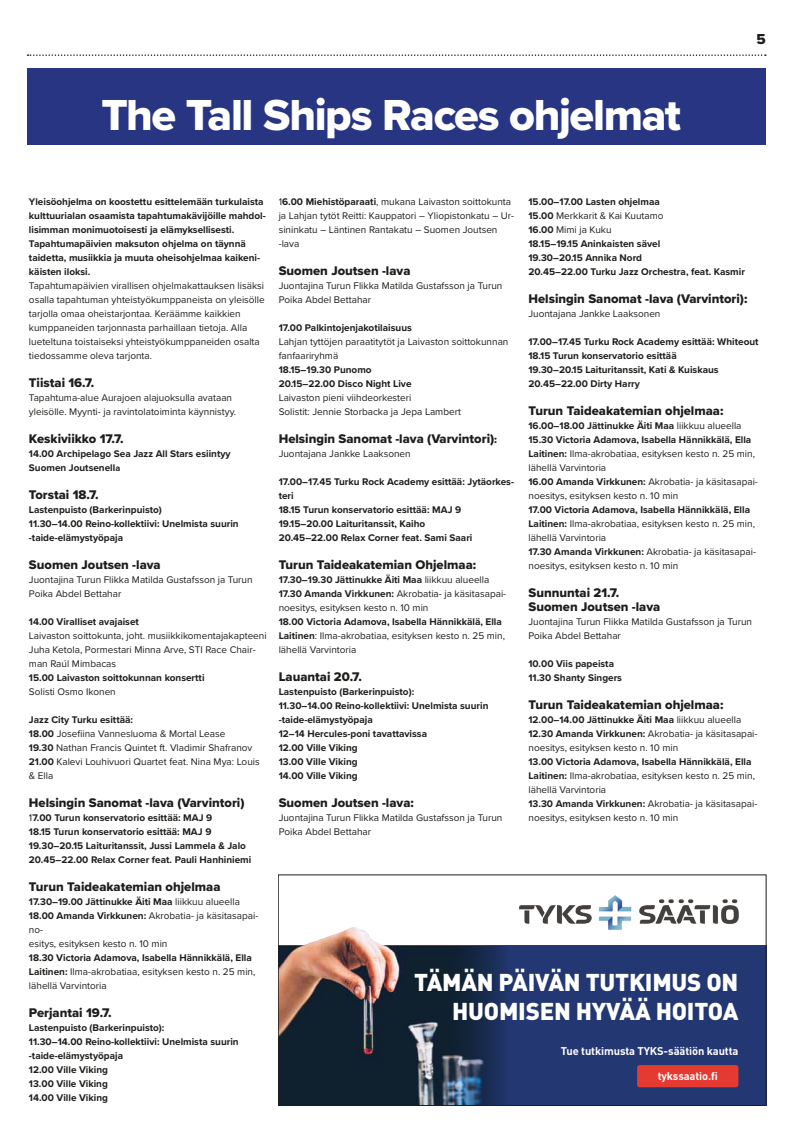
<style>
.page{position:relative;width:794px;height:1134px;background:#fff}
.page>*{position:absolute;margin:0;border:0;box-sizing:border-box;transform-origin:0 0}
.t1{font:45px "Proxima Nova Extrabld";letter-spacing:-.03em;color:#fff}
.t2{font:900 24.1px/28.9px "DIN Pro";letter-spacing:-.01em;color:#fff;text-align:right}
.t3{font:15px "Proxima Nova Extrabld";color:#1d1d1b}
.t4{font:13px/14px "Proxima Nova Extrabld";color:#1d1d1b}
.t5{font:700 11.1px "DIN Pro";letter-spacing:-.01em;color:#fff}
.t6{font:10px/14px "Proxima Nova";color:#1d1d1b}
.t7{font:700 10px/14px "Proxima Nova";color:#1d1d1b}
.s1{font-size:9px}
.s2{font-weight:700}
.s3{font-weight:400}
.s4{font-size:11px}
</style>
<div class="page">
<svg style="left:28px;top:54px;width:738px;height:2px"></svg>
<div style="left:278px;top:945px;width:488px;height:161px;background:#233772"></div>
<img style="left:280px;top:927px;width:224px;height:177px">
<img style="left:519px;top:895px;width:220px;height:35px">
<div style="left:637px;top:1065px;width:101px;height:22px;background:#e53a31;border-radius:3px"></div>
<div style="left:278px;top:875px;width:488px;height:231px;border:1px solid #1d1d1b"></div>
<div style="left:28px;top:68px;width:738px;height:77px;background:#283583"></div>
<h1 class="t1" style="left:102px;top:81px;width:581px">The Tall Ships Races ohjelmat</h1>
<h3 class="t3" style="left:756px;top:28px;width:11px">5</h3>
<p class="t7" style="left:29px;top:194px;width:238px">Yleisöohjelma on koostettu esittelemään turkulaista kulttuurialan osaamista tapahtumakävijöille mahdol&shy;lisimman monimuotoisesti ja elämyksellisesti.<br>Tapahtumapäivien maksuton ohjelma on täynnä taidetta, musiikkia ja muuta oheisohjelmaa kaikeni&shy;käisten iloksi.</p>
<p class="t6" style="left:29px;top:278px;width:237px">Tapahtumapäivien virallisen ohjelmakattauksen lisäksi osalla tapahtuman yhteistyökumppaneista on yleisölle tarjolla omaa oheistarjontaa. Keräämme kaikkien kumppaneiden tarjonnasta parhaillaan tietoja. Alla lueteltuna toistaiseksi yhteistyökumppaneiden osalta tiedossamme oleva tarjonta.</p>
<h3 class="t4" style="left:29px;top:375px;width:67px">Tiistai 16.7.</h3>
<p class="t6" style="left:29px;top:390px;width:209px">Tapahtuma-alue Aurajoen alajuoksulla avataan yleisölle. Myynti- ja ravintolatoiminta käynnistyy.</p>
<h3 class="t4" style="left:29px;top:431px;width:96px">Keskiviikko 17.7.</h3>
<p class="t7" style="left:29px;top:446px;width:203px">14.00 Archipelago Sea Jazz All Stars esiintyy<br>Suomen Joutsenell<span class="s1">a</span></p>
<h3 class="t4" style="left:29px;top:487px;width:71px">Torstai 18.7.</h3>
<p class="t7" style="left:29px;top:502px;width:211px">Lastenpuisto (Barkerinpuisto)<br>11.30–14.00 Reino-kollektiivi: Unelmista suurin -taide-elämystyöpaja</p>
<h3 class="t4" style="left:29px;top:557px;width:133px">Suomen Joutsen -lava</h3>
<p class="t6" style="left:29px;top:572px;width:225px">Juontajina Turun Flikka Matilda Gustafsson ja Turun<br>Poika Abdel Bettahar</p>
<p class="t7" style="left:29px;top:614px;width:111px">14.00 Viralliset avajaiset</p>
<p class="t6" style="left:29px;top:628px;width:239px">Laivaston soittokunta, joht. musiikkikomentajakapteeni<br>Juha Ketola, Pormestari Minna Arve, STI Race Chair&shy;man Raúl Mimbacas</p>
<p class="t7" style="left:29px;top:670px;width:177px">15.00 Laivaston soittokunnan konsertti</p>
<p class="t6" style="left:29px;top:684px;width:88px">Solisti Osmo Ikonen</p>
<p class="t6" style="left:29px;top:712px;width:232px"><span class="s2">Jazz City Turku esittää:<br>18.00</span> Josefiina Vannesluoma &amp; Mortal Lease<br><span class="s2">19.30</span> Nathan Francis Quintet ft. Vladimir Shafranov <span class="s2">21.00</span> Kalevi Louhivuori Quartet feat. Nina Mya: Louis &amp; Ella</p>
<h3 class="t4" style="left:29px;top:795px;width:217px">Helsingin Sanomat -lava (Varvintori)</h3>
<p class="t7" style="left:29px;top:810px;width:224px"><span class="s3">1</span>7.00 Turun konservatorio esittää: MAJ 9<br>18.15 Turun konservatorio esittää: MAJ 9<br>19.30–20.15 Laituritanssit, Jussi Lammela &amp; Jalo 20.45–22.00 Relax Corner feat. Pauli Hanhiniemi</p>
<h3 class="t4" style="left:29px;top:879px;width:193px">Turun Taideakatemian ohjelmaa</h3>
<p class="t6" style="left:29px;top:894px;width:231px"><span class="s2">17.30–19.00 Jättinukke Äiti Maa</span> liikkuu alueella <span class="s2">18.00 Amanda Virkkunen:</span> Akrobatia- ja käsitasapai&shy;no-<br>esitys, esityksen kesto n. 10 min</p>
<p class="t6" style="left:29px;top:950px;width:228px"><span class="s2">18.30 Victoria Adamova, Isabella Hännikkälä, Ella<br>Laitinen:</span> Ilma-akrobatiaa, esityksen kesto n. 25 min, lähellä Varvintoria</p>
<h3 class="t4" style="left:29px;top:1005px;width:84px">Perjantai 19.7.</h3>
<p class="t7" style="left:29px;top:1020px;width:211px">Lastenpuisto (Barkerinpuisto):<br>11.30–14.00 Reino-kollektiivi: Unelmista suurin -taide-elämystyöpaja<br>12.00 Ville Viking<br>13.00 Ville Viking<br>14.00 Ville Viking</p>
<p class="t6" style="left:279px;top:194px;width:237px">1<span class="s2">6.00 Miehistöparaati</span>, mukana Laivaston soittokunta ja Lahjan tytöt Reitti: Kauppatori – Yliopistonkatu – Ur&shy;sininkatu – Läntinen Rantakatu – Suomen Joutsen -lava</p>
<h3 class="t4" style="left:279px;top:263px;width:133px">Suomen Joutsen -lava</h3>
<p class="t6" style="left:279px;top:278px;width:225px">Juontajina Turun Flikka Matilda Gustafsson ja Turun<br>Poika Abdel Bettahar</p>
<p class="t7" style="left:279px;top:320px;width:135px">17.00 Palkintojenjakotilaisuus</p>
<p class="t6" style="left:279px;top:334px;width:231px">Lahjan tyttöjen paraatitytöt ja Laivaston soittokunnan fanfaariryhmä</p>
<p class="t7" style="left:279px;top:362px;width:134px">18.15–19.30 Punomo<br>20.15–22.00 Disco Night Live</p>
<p class="t6" style="left:279px;top:390px;width:184px">Laivaston pieni viihdeorkesteri<br>Solistit: Jennie Storbacka ja Jepa Lambert</p>
<h3 class="t4" style="left:279px;top:431px;width:220px">Helsingin Sanomat -lava (Varvintori)<span class="s4">:</span></h3>
<p class="t6" style="left:279px;top:446px;width:133px">Juontajana Jankke Laaksonen</p>
<p class="t7" style="left:279px;top:474px;width:237px">17.00–17.45 Turku Rock Academy esittää: Jytäorkes&shy;teri<br>18.15 Turun konservatorio esittää: MAJ 9<br>19.15–20.00 Laituritanssit, Kaiho<br>20.45–22.00 Relax Corner feat. Sami Saari</p>
<h3 class="t4" style="left:279px;top:557px;width:199px">Turun Taideakatemian Ohjelmaa:</h3>
<p class="t6" style="left:279px;top:572px;width:229px"><span class="s2">17.30–19.30 Jättinukke Äiti Maa</span> liikkuu alueella<br><span class="s2">17.30 Amanda Virkkunen:</span> Akrobatia- ja käsitasapai&shy;noesitys, esityksen kesto n. 10 min</p>
<p class="t6" style="left:279px;top:614px;width:228px"><span class="s2">18.00 Victoria Adamova, Isabella Hännikkälä, Ella<br>Laitinen</span>: Ilma-akrobatiaa, esityksen kesto n. 25 min, lähellä Varvintoria</p>
<h3 class="t4" style="left:279px;top:669px;width:85px">Lauantai 20.7.</h3>
<p class="t7" style="left:279px;top:684px;width:211px">Lastenpuisto (Barkerinpuisto):<br>11.30–14.00 Reino-kollektiivi: Unelmista suurin -taide-elämystyöpaja<br>12–14 Hercules-poni tavattavissa<br>12.00 Ville Viking<br>13.00 Ville Viking<br>14.00 Ville Viking</p>
<h3 class="t4" style="left:279px;top:795px;width:137px">Suomen Joutsen -lava:</h3>
<p class="t6" style="left:279px;top:810px;width:225px">Juontajina Turun Flikka Matilda Gustafsson ja Turun<br>Poika Abdel Bettahar</p>
<p class="t7" style="left:528px;top:194px;width:218px">15.00–17.00 Lasten ohjelmaa<br>15.00 <span class="s3">Merkkarit &amp; Kai Kuutamo<br></span>16.00 <span class="s3">Mimi ja Kuku<br></span>18.15–19.15 Aninkaisten sävel<br>19.30–20.15 Annika Nord<br>20.45–22.00 Turku Jazz Orchestra, feat. Kasmir</p>
<h3 class="t4" style="left:528px;top:291px;width:220px">Helsingin Sanomat -lava (Varvintori):</h3>
<p class="t6" style="left:528px;top:306px;width:133px">Juontajana Jankke Laaksonen</p>
<p class="t7" style="left:528px;top:334px;width:232px">17.00–17.45 Turku Rock Academy esittää: Whiteout 18.15 Turun konservatorio esittää<br>19.30–20.15 Laituritanssit, Kati &amp; Kuiskaus 20.45–22.00 Dirty Harry</p>
<h3 class="t4" style="left:528px;top:403px;width:196px">Turun Taideakatemian ohjelmaa:</h3>
<p class="t6" style="left:528px;top:418px;width:231px"><span class="s2">16.00–18.00 Jättinukke Äiti Maa</span> liikkuu alueella <span class="s2">15.30 Victoria Adamova, Isabella Hännikkälä, Ella Laitinen:</span> Ilma-akrobatiaa, esityksen kesto n. 25 min, lähellä Varvintoria<br><span class="s2">16.00 Amanda Virkkunen:</span> Akrobatia- ja käsitasapai&shy;noesitys, esityksen kesto n. 10 min</p>
<p class="t6" style="left:528px;top:502px;width:229px"><span class="s2">17.00 Victoria Adamova, Isabella Hännikkälä, Ella Laitinen:</span> Ilma-akrobatiaa, esityksen kesto n. 25 min, lähellä Varvintoria<br><span class="s2">17.30 Amanda Virkkunen:</span> Akrobatia- ja käsitasapai&shy;noesitys, esityksen kesto n. 10 min</p>
<h3 class="t4" style="left:528px;top:585px;width:133px">Sunnuntai 21.7.<br>Suomen Joutsen -lava</h3>
<p class="t6" style="left:528px;top:614px;width:225px">Juontajina Turun Flikka Matilda Gustafsson ja Turun<br>Poika Abdel Bettahar</p>
<p class="t7" style="left:528px;top:656px;width:95px">10.00 Viis papeista<br>11.30 Shanty Singers</p>
<h3 class="t4" style="left:528px;top:697px;width:196px">Turun Taideakatemian ohjelmaa:</h3>
<p class="t6" style="left:528px;top:712px;width:230px"><span class="s2">12.00–14.00 Jättinukke Äiti Maa</span> liikkuu alueella<br><span class="s2">12.30 Amanda Virkkunen:</span> Akrobatia- ja käsitasapai&shy;noesitys, esityksen kesto n. 10 min</p>
<p class="t6" style="left:528px;top:754px;width:230px"><span class="s2">13.00 Victoria Adamova, Isabella Hännikkälä, Ella Laitinen:</span> Ilma-akrobatiaa, esityksen kesto n. 25 min, lähellä Varvintoria<br><span class="s2">13.30 Amanda Virkkunen:</span> Akrobatia- ja käsitasapai&shy;noesitys, esityksen kesto n. 10 min</p>
<h2 class="t2" style="left:414px;top:967px;width:326px">TÄMÄN PÄIVÄN TUTKIMUS ON<br>HUOMISEN HYVÄÄ HOITOA</h2>
<p class="t5" style="left:561px;top:1043px;width:179px">Tue tutkimusta TYKS-säätiön kautta</p>
<p class="t5" style="left:657px;top:1068px;width:62px">tykssaatio.fi</p>
</div>
